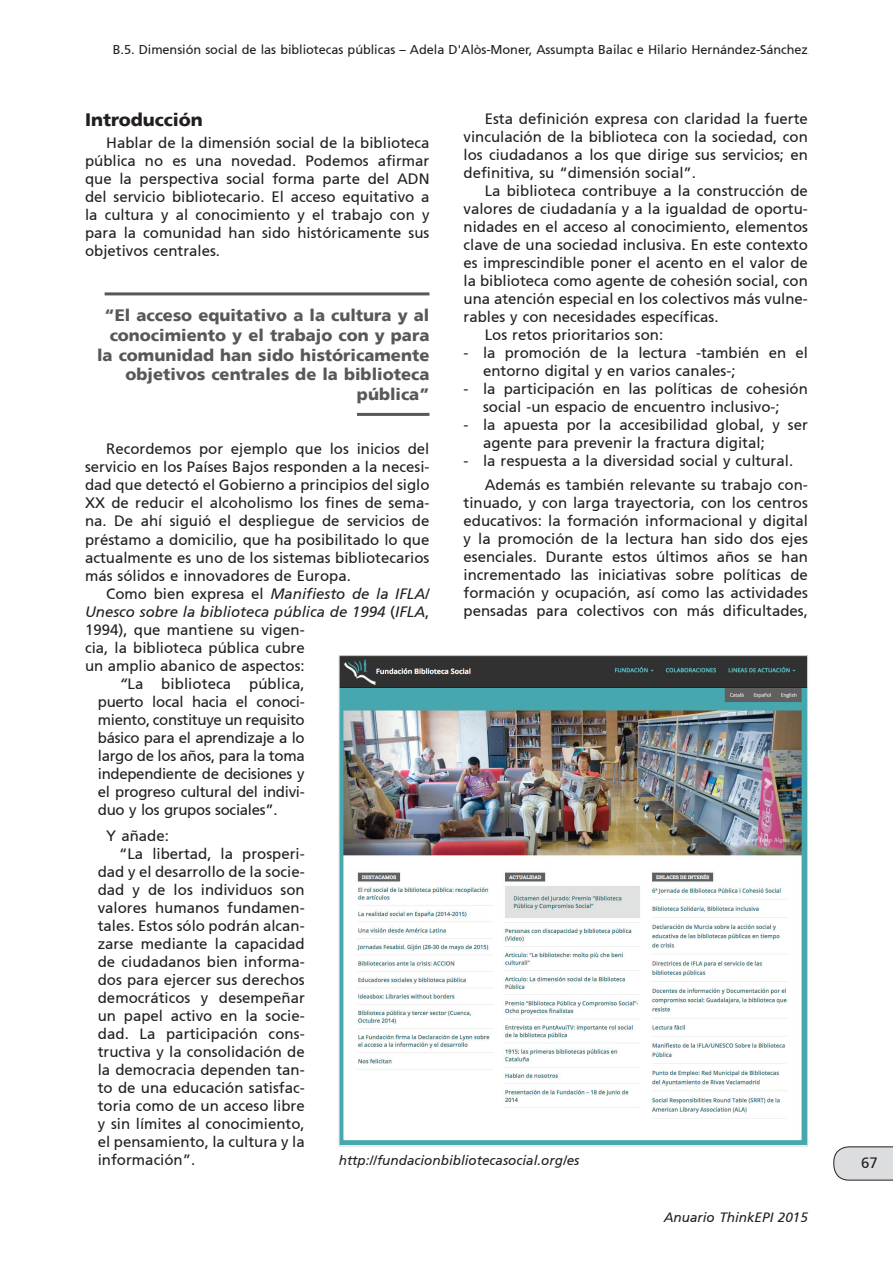
<style>
.page{position:relative;width:893px;height:1263px;background:#fff}
.page>*{position:absolute;margin:0;border:0;box-sizing:border-box;transform-origin:0 0}
.t1{font:900 18px "Frutiger 75";color:#231f20}
.t2{font:900 16.5px/19.8px "Frutiger 75";color:#57585a;text-align:right}
.t3{font:15px/18px "Frutiger 55 Roman";color:#231f20;text-align:justify}
.t4{font:15px "Frutiger 55 Roman";letter-spacing:-.02em;color:#231f20}
.t5{font:italic 15px/18px "Frutiger 56";color:#231f20;text-align:right}
.t6{font:italic 13.5px "Frutiger 56";color:#231f20}
.t7{font:12.75px "Frutiger 55 Roman";letter-spacing:-.005em;color:#231f20}
.t8{font:italic 12.75px "Frutiger 56";color:#231f20}
.s1{font-family:"Frutiger 55 Roman";font-style:normal}
.s2{font-family:"Frutiger 56";font-style:italic}
</style>
<div class="page">
<svg style="left:833px;top:1146px;width:60px;height:34px;background:#d4d4d6"></svg>
<img style="left:341px;top:657px;width:465px;height:487px">
<hr style="left:105px;top:292px;width:324px;height:3px;background:#57585a">
<hr style="left:357px;top:413px;width:72px;height:3px;background:#57585a">
<p class="t7" style="left:113px;top:42px;width:697px">B.5. Dimensión social de las bibliotecas públicas – Adela D'Alòs-Moner, Assumpta Bailac e Hilario Hernández-Sánchez</p>
<p class="t8" style="left:362px;top:49px;width:448px">??????????????????????????????????????????????????????????????????????</p>
<p class="t3" style="left:463px;top:110px;width:346px;text-indent:21px">Esta definición expresa con claridad la fuerte vinculación de la biblioteca con la sociedad, con los ciudadanos a los que dirige sus servicios; en definitiva, su “dimensión social”.</p>
<p class="t3" style="left:485px;top:182px;width:325px">La biblioteca contribuye a la construcción de</p>
<p class="t3" style="left:463px;top:200px;width:346px">valores de ciudadanía y a la igualdad de oportu-</p>
<p class="t3" style="left:463px;top:218px;width:346px">nidades en el acceso al conocimiento, elementos</p>
<p class="t3" style="left:463px;top:236px;width:346px">clave de una sociedad inclusiva. En este contexto</p>
<p class="t3" style="left:463px;top:254px;width:346px">es imprescindible poner el acento en el valor de</p>
<p class="t3" style="left:463px;top:272px;width:346px">la biblioteca como agente de cohesión social, con</p>
<p class="t3" style="left:463px;top:290px;width:346px">una atención especial en los colectivos más vulne-</p>
<p class="t3" style="left:463px;top:308px;width:257px">rables y con necesidades específicas.</p>
<p class="t3" style="left:485px;top:326px;width:180px">Los retos prioritarios son:</p>
<p class="t3" style="left:483px;top:344px;width:326px;text-indent:-20px">- la promoción de la lectura -también en el entorno digital y en varios canales-;</p>
<p class="t3" style="left:463px;top:380px;width:346px;text-align:center">- la participación en las políticas de cohesión social -un espacio de encuentro inclusivo-;</p>
<p class="t3" style="left:483px;top:416px;width:326px;text-indent:-20px">- la apuesta por la accesibilidad global, y ser agente para prevenir la fractura digital;</p>
<p class="t3" style="left:485px;top:449px;width:325px;line-height:24.3px;text-indent:-21px">- la respuesta a la diversidad social y cultural.<br>Además es también relevante su trabajo con-</p>
<p class="t3" style="left:463px;top:494px;width:346px">tinuado, y con larga trayectoria, con los centros educativos: la formación informacional y digital y la promoción de la lectura han sido dos ejes esenciales. Durante estos últimos años se han incrementado las iniciativas sobre políticas de formación y ocupación, así como las actividades pensadas para colectivos con más dificultades,</p>
<p class="t1" style="left:85px;top:109px;width:119px">Introducción</p>
<p class="t3" style="left:85px;top:134px;width:346px;text-indent:21px">Hablar de la dimensión social de la biblioteca pública no es una novedad. Podemos afirmar que la perspectiva social forma parte del ADN del servicio bibliotecario. El acceso equitativo a la cultura y al conocimiento y el trabajo con y para la comunidad han sido históricamente sus objetivos centrales.</p>
<p class="t2" style="left:97px;top:305px;width:334px">“El acceso equitativo a la cultura y al conocimiento y el trabajo con y para la comunidad han sido históricamente objetivos centrales de la biblioteca pública”</p>
<p class="t3" style="left:85px;top:440px;width:346px;text-indent:21px">Recordemos por ejemplo que los inicios del servicio en los Países Bajos responden a la necesi&shy;dad que detectó el Gobierno a principios del siglo XX de reducir el alcoholismo los fines de sema&shy;na. De ahí siguió el despliegue de servicios de préstamo a domicilio, que ha posibilitado lo que actualmente es uno de los sistemas bibliotecarios más sólidos e innovadores de Europa.</p>
<p class="t5" style="left:85px;top:584px;width:346px"><span class="s1">Como bien expresa el</span> Manifiesto de la IFLA/<br>Unesco sobre la biblioteca pública de 1994 <span class="s1">(</span>IFLA<span class="s1">,</span></p>
<p class="t3" style="left:85px;top:620px;width:221px">1994), que mantiene su vigen-</p>
<p class="t3" style="left:85px;top:638px;width:221px">cia, la biblioteca pública cubre</p>
<p class="t3" style="left:85px;top:656px;width:221px">un amplio abanico de aspectos:</p>
<p class="t3" style="left:119px;top:674px;width:187px"><span class="s2">“</span>La biblioteca pública,</p>
<p class="t4" style="left:98px;top:692px;width:208px">puerto local hacia el conoci-</p>
<p class="t4" style="left:98px;top:710px;width:208px">miento, constituye un requisito</p>
<p class="t4" style="left:98px;top:728px;width:208px">básico para el aprendizaje a lo</p>
<p class="t4" style="left:98px;top:746px;width:208px">largo de los años, para la toma</p>
<p class="t4" style="left:98px;top:764px;width:208px">independiente de decisiones y</p>
<p class="t4" style="left:98px;top:782px;width:208px">el progreso cultural del indivi-</p>
<p class="t4" style="left:98px;top:800px;width:181px">duo y los grupos sociales”.</p>
<p class="t3" style="left:106px;top:827px;width:64px">Y añade:</p>
<p class="t3" style="left:119px;top:845px;width:187px">“La libertad, la prosperi-</p>
<p class="t3" style="left:98px;top:863px;width:208px">dad y el desarrollo de la socie-</p>
<p class="t3" style="left:98px;top:881px;width:208px">dad y de los individuos son</p>
<p class="t3" style="left:98px;top:899px;width:208px">valores humanos fundamen-</p>
<p class="t3" style="left:98px;top:917px;width:208px">tales. Estos sólo podrán alcan-</p>
<p class="t3" style="left:98px;top:935px;width:208px">zarse mediante la capacidad</p>
<p class="t3" style="left:98px;top:953px;width:208px">de ciudadanos bien informa-</p>
<p class="t3" style="left:98px;top:971px;width:208px">dos para ejercer sus derechos</p>
<p class="t3" style="left:98px;top:989px;width:209px">democráticos y desempeñar</p>
<p class="t3" style="left:98px;top:1007px;width:208px">un papel activo en la socie-</p>
<p class="t3" style="left:98px;top:1025px;width:208px">dad. La participación cons-</p>
<p class="t3" style="left:98px;top:1043px;width:208px">tructiva y la consolidación de</p>
<p class="t3" style="left:98px;top:1061px;width:208px">la democracia dependen tan-</p>
<p class="t3" style="left:98px;top:1079px;width:208px">to de una educación satisfac-</p>
<p class="t3" style="left:98px;top:1097px;width:208px">toria como de un acceso libre</p>
<p class="t3" style="left:98px;top:1115px;width:208px">y sin límites al conocimiento,</p>
<p class="t3" style="left:98px;top:1133px;width:208px">el pensamiento, la cultura y la</p>
<p class="t3" style="left:98px;top:1151px;width:99px">información”.</p>
<p class="t6" style="left:339px;top:1152px;width:242px">http://fundacionbibliotecasocial.org/es</p>
<p class="t6" style="left:664px;top:1209px;width:146px">Anuario ThinkEPI 2015</p>
<p class="t3" style="left:861px;top:1154px;width:18px">67</p>
</div>
